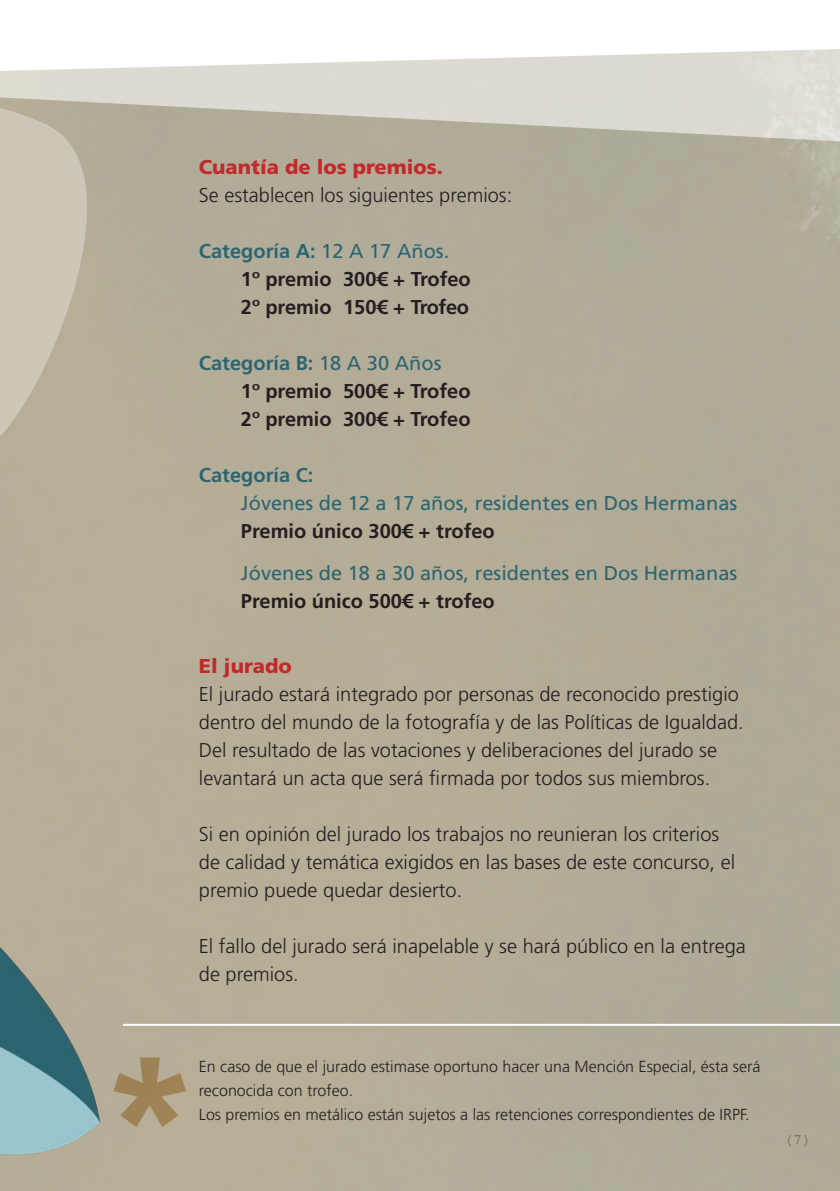
<style>
.page{position:relative;width:840px;height:1191px;background:#fff}
.page>*{position:absolute;margin:0;border:0;box-sizing:border-box;transform-origin:0 0}
.Body_Text{font:300 20px/28px "Frutiger LT Std";color:#231f20}
.List_Paragraph{font:700 20px "Frutiger LT Std";color:#231f20}
.Heading_1{font:20px "Frutiger LT Std";color:#2c6570}
.Heading_1-2{font:700 20px "Frutiger LT Std";color:#2c6570}
.Heading_1-3{font:900 20px "Frutiger LT Std";color:#c12a2a}
.Body_Text-2{font:300 16px/24px "Frutiger LT Std";color:#231f20}
.t1{font:14px "Bembo";color:#7b5733}
.s1{font-weight:400}
</style>
<div class="page">
<img style="left:0;top:471px;width:221px;height:720px">
<svg style="left:0;top:68px;width:89px;height:540px;background:#c2baa8"></svg>
<svg style="left:113px;top:1057px;width:73px;height:70px;background:#aa9876"></svg>
<hr style="left:123px;top:1023px;width:716px;height:2px;background:#fff">
<p class="Heading_1-3" style="left:199px;top:155px;width:245px">Cuantía de los premios.</p>
<p class="Body_Text" style="left:199px;top:181px;width:315px">Se establecen los siguientes premios:</p>
<p class="Heading_1-2" style="left:199px;top:239px;width:252px">Categoría A: <span class="s1">12 A 17 Años.</span></p>
<p class="List_Paragraph" style="left:241px;top:267px;width:231px">1º premio 300€ + Trofeo</p>
<p class="List_Paragraph" style="left:241px;top:295px;width:229px">2º premio 150€ + Trofeo</p>
<p class="Heading_1-2" style="left:199px;top:351px;width:244px">Categoría B: <span class="s1">18 A 30 Años</span></p>
<p class="List_Paragraph" style="left:241px;top:379px;width:231px">1º premio 500€ + Trofeo</p>
<p class="List_Paragraph" style="left:241px;top:407px;width:231px">2º premio 300€ + Trofeo</p>
<p class="Heading_1-2" style="left:199px;top:463px;width:116px">Categoría C:</p>
<p class="Heading_1" style="left:241px;top:491px;width:497px">Jóvenes de 12 a 17 años, residentes en Dos Hermanas</p>
<p class="List_Paragraph" style="left:241px;top:519px;width:255px">Premio único 300€ + trofeo</p>
<p class="Heading_1" style="left:241px;top:561px;width:497px">Jóvenes de 18 a 30 años, residentes en Dos Hermanas</p>
<p class="List_Paragraph" style="left:241px;top:589px;width:255px">Premio único 500€ + trofeo</p>
<p class="Heading_1-3" style="left:199px;top:654px;width:94px">El jurado</p>
<p class="Body_Text" style="left:199px;top:680px;width:546px">El jurado estará integrado por personas de reconocido prestigio dentro del mundo de la fotografía y de las Políticas de Igualdad.</p>
<p class="Body_Text" style="left:199px;top:736px;width:519px">Del resultado de las votaciones y deliberaciones del jurado se levantará un acta que será firmada por todos sus miembros.</p>
<p class="Body_Text" style="left:199px;top:820px;width:537px">Si en opinión del jurado los trabajos no reunieran los criterios de calidad y temática exigidos en las bases de este concurso, el premio puede quedar desierto.</p>
<p class="Body_Text" style="left:199px;top:932px;width:548px">El fallo del jurado será inapelable y se hará público en la entrega de premios.</p>
<p class="Body_Text-2" style="left:199px;top:1054px;width:563px">En caso de que el jurado estimase oportuno hacer una Mención Especial, ésta será reconocida con trofeo.</p>
<p class="Body_Text-2" style="left:199px;top:1102px;width:552px">Los premios en metálico están sujetos a las retenciones correspondientes de IRPF.</p>
<p class="t1" style="left:786px;top:1131px;width:22px">(7)</p>
</div>
